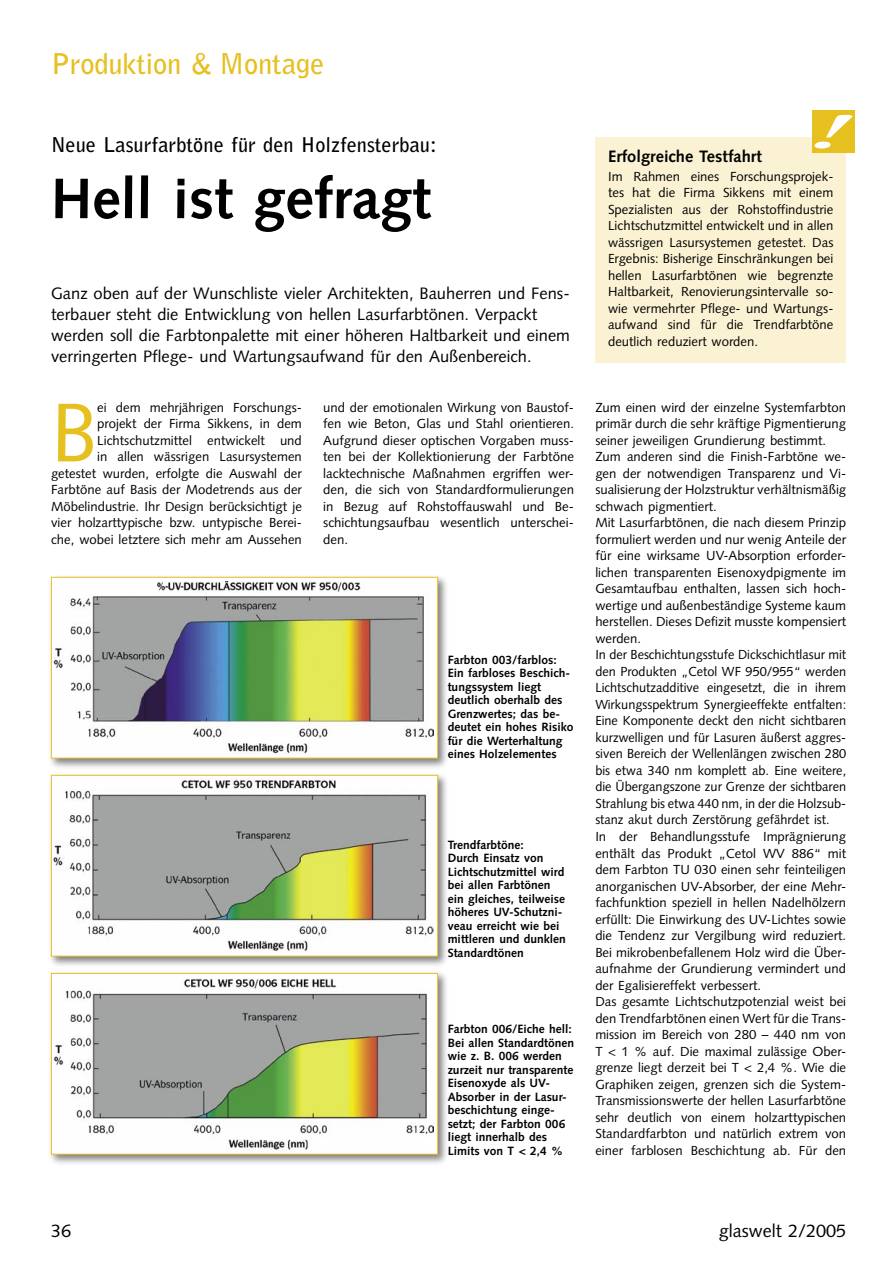
<style>
.page{position:relative;width:893px;height:1263px;background:#fff}
.page>*{position:absolute;margin:0;border:0;box-sizing:border-box;transform-origin:0 0}
.GW_Grundtext_mit_Initial{font:83.25px "Syntax";color:#e6c01f}
.GW_Headline_38p{font:700 57px "Syntax";color:#000}
.GW_Rubriken{font:700 28.5px "Bell Gothic";letter-spacing:-.01em;color:#e6c01f}
.GW_DZ_schwarz{font:700 20.25px "Bell Gothic";color:#000}
.t1{font:18px "Syntax";color:#000}
.GW_Vorspann_11_14{font:16.5px/21px "Syntax";color:#000}
.GW_Infokasten_Überschrift{font:700 16.5px "Syntax";color:#000}
.GW_Grundtext_8_75_11{font:13.2px/16.5px "Syntax";color:#000;text-align:justify}
.GW_Grundtext_mit_Initial-2{font:13.2px/16.5px "Syntax";color:#000;text-align:right}
.GW_BU_8_9{font:700 12px/13.5px "Syntax";color:#000}
</style>
<div class="page">
<div style="left:47px;top:572px;width:404px;height:199px;background:#000;opacity:.5"></div>
<div style="left:51px;top:577px;width:387px;height:181px;background:#fff"></div>
<img style="left:54px;top:582px;width:379px;height:172px">
<div style="left:51px;top:577px;width:387px;height:181px;border:1px solid #e6c01f"></div>
<div style="left:47px;top:969px;width:404px;height:198px;background:#000;opacity:.5"></div>
<div style="left:51px;top:973px;width:387px;height:181px;background:#fff"></div>
<img style="left:54px;top:978px;width:379px;height:172px">
<div style="left:51px;top:973px;width:387px;height:181px;border:1px solid #e6c01f"></div>
<div style="left:47px;top:770px;width:404px;height:199px;background:#000;opacity:.5"></div>
<div style="left:51px;top:775px;width:387px;height:181px;background:#fff"></div>
<img style="left:54px;top:780px;width:379px;height:171px">
<div style="left:51px;top:775px;width:387px;height:181px;border:1px solid #e6c01f"></div>
<div style="left:595px;top:137px;width:251px;height:225px;background:#fbf2d4"></div>
<div style="left:812px;top:110px;width:43px;height:43px;background:#e6c01f"></div>
<svg style="left:815px;top:115px;width:38px;height:33px"></svg>
<p class="GW_Rubriken" style="left:51px;top:46px;width:275px">Produktion &amp; Montage</p>
<p class="GW_DZ_schwarz" style="left:51px;top:133px;width:387px">Neue Lasurfarbtöne für den Holzfensterbau:</p>
<p class="GW_Headline_38p" style="left:51px;top:166px;width:381px">Hell ist gefragt</p>
<p class="GW_Vorspann_11_14" style="left:51px;top:283px;width:521px">Ganz oben auf der Wunschliste vieler Architekten, Bauherren und Fens&shy;terbauer steht die Entwicklung von hellen Lasurfarbtönen. Verpackt werden soll die Farbtonpalette mit einer höheren Haltbarkeit und einem verringerten Pflege- und Wartungsaufwand für den Außenbereich.</p>
<p class="GW_Infokasten_Überschrift" style="left:608px;top:147px;width:155px">Erfolgreiche Testfahrt</p>
<p class="GW_Grundtext_8_75_11" style="left:608px;top:168px;width:227px">Im Rahmen eines Forschungsprojek&shy;tes hat die Firma Sikkens mit einem Spezialisten aus der Rohstoffindustrie Lichtschutzmittel entwickelt und in allen wässrigen Lasursystemen getestet. Das Ergebnis: Bisherige Einschränkungen bei hellen Lasurfarbtönen wie begrenzte Haltbarkeit, Renovierungsintervalle so&shy;wie vermehrter Pflege- und Wartungs&shy;aufwand sind für die Trendfarbtöne deutlich reduziert worden.</p>
<p class="GW_Grundtext_mit_Initial-2" style="left:51px;top:399px;width:252px">ei dem mehrjährigen Forschungs-<br>projekt der Firma Sikkens, in dem Lichtschutzmittel entwickelt und<br>in allen wässrigen Lasursystemen getestet wurden, erfolgte die Auswahl der Farbtöne auf Basis der Modetrends aus der Möbelindustrie. Ihr Design berücksichtigt je vier holzarttypische bzw. untypische Berei&shy;che, wobei letztere sich mehr am Aussehen</p>
<p class="GW_Grundtext_mit_Initial-2" style="left:323px;top:399px;width:252px;text-align:justify">und der emotionalen Wirkung von Baustof&shy;fen wie Beton, Glas und Stahl orientieren.<br>Aufgrund dieser optischen Vorgaben muss&shy;ten bei der Kollektionierung der Farbtöne lacktechnische Maßnahmen ergriffen wer&shy;den, die sich von Standardformulierungen in Bezug auf Rohstoffauswahl und Be&shy;schichtungsaufbau wesentlich unterschei&shy;den.</p>
<p class="GW_Grundtext_8_75_11" style="left:595px;top:399px;width:252px">Zum einen wird der einzelne Systemfarbton primär durch die sehr kräftige Pigmentierung seiner jeweiligen Grundierung bestimmt.</p>
<p class="GW_Grundtext_mit_Initial" style="left:51px;top:383px;width:48px">B</p>
<p class="GW_Grundtext_8_75_11" style="left:595px;top:449px;width:252px">Zum anderen sind die Finish-Farbtöne we&shy;gen der notwendigen Transparenz und Vi&shy;sualisierung der Holzstruktur verhältnismäßig schwach pigmentiert.</p>
<p class="GW_Grundtext_8_75_11" style="left:595px;top:515px;width:252px">Mit Lasurfarbtönen, die nach diesem Prinzip formuliert werden und nur wenig Anteile der für eine wirksame UV-Absorption erforder&shy;lichen transparenten Eisenoxydpigmente im Gesamtaufbau enthalten, lassen sich hoch&shy;wertige und außenbeständige Systeme kaum herstellen. Dieses Defizit musste kompensiert werden.</p>
<p class="GW_Grundtext_8_75_11" style="left:595px;top:647px;width:252px">In der Beschichtungsstufe Dickschichtlasur mit den Produkten „Cetol WF 950/955“ werden Lichtschutzadditive eingesetzt, die in ihrem Wirkungsspektrum Synergieeffekte entfalten:<br>Eine Komponente deckt den nicht sichtbaren kurzwelligen und für Lasuren äußerst aggres&shy;siven Bereich der Wellenlängen zwischen 280 bis etwa 340 nm komplett ab. Eine weitere, die Übergangszone zur Grenze der sichtbaren Strahlung bis etwa 440 nm, in der die Holzsub&shy;stanz akut durch Zerstörung gefährdet ist.</p>
<p class="GW_Grundtext_8_75_11" style="left:595px;top:828px;width:252px">In der Behandlungsstufe Imprägnierung enthält das Produkt „Cetol WV 886“ mit dem Farbton TU 030 einen sehr feinteiligen anorganischen UV-Absorber, der eine Mehr&shy;fachfunktion speziell in hellen Nadelhölzern erfüllt: Die Einwirkung des UV-Lichtes sowie die Tendenz zur Vergilbung wird reduziert.<br>Bei mikrobenbefallenem Holz wird die Über&shy;aufnahme der Grundierung vermindert und der Egalisiereffekt verbessert.</p>
<p class="GW_Grundtext_8_75_11" style="left:595px;top:993px;width:252px">Das gesamte Lichtschutzpotenzial weist bei den Trendfarbtönen einen Wert für die Trans&shy;mission im Bereich von 280 – 440 nm von T &lt; 1 % auf. Die maximal zulässige Ober&shy;grenze liegt derzeit bei T &lt; 2,4 %. Wie die Graphiken zeigen, grenzen sich die System-Transmissionswerte der hellen Lasurfarbtöne sehr deutlich von einem holzarttypischen Standardfarbton und natürlich extrem von einer farblosen Beschichtung ab. Für den</p>
<p class="GW_BU_8_9" style="left:448px;top:653px;width:111px">Farbton 003/farblos:</p>
<p class="GW_BU_8_9" style="left:448px;top:667px;width:127px">Ein farbloses Beschich&shy;tungssystem liegt deutlich oberhalb des<br>Grenzwertes; das be&shy;deutet ein hohes Risiko für die Werterhaltung eines Holzelementes</p>
<p class="GW_BU_8_9" style="left:448px;top:838px;width:78px">Trendfarbtöne:</p>
<p class="GW_BU_8_9" style="left:448px;top:851px;width:120px">Durch Einsatz von<br>Lichtschutzmittel wird bei allen Farbtönen ein gleiches, teilweise höheres UV-Schutzni&shy;veau erreicht wie bei mittleren und dunklen<br>Standardtönen</p>
<p class="GW_BU_8_9" style="left:448px;top:1022px;width:126px">Farbton 006/Eiche hell:</p>
<p class="GW_BU_8_9" style="left:448px;top:1036px;width:128px">Bei allen Standardtönen wie z. B. 006 werden zurzeit nur transparente<br>Eisenoxyde als UV-</p>
<p class="GW_BU_8_9" style="left:448px;top:1090px;width:120px">Absorber in der Lasur&shy;beschichtung einge&shy;setzt; der Farbton 006 liegt innerhalb des</p>
<p class="GW_BU_8_9" style="left:448px;top:1144px;width:117px">Limits von T &lt; 2,4 %</p>
<p class="t1" style="left:51px;top:1220px;width:22px">36</p>
<p class="t1" style="left:719px;top:1220px;width:129px">glaswelt 2/2005</p>
</div>
